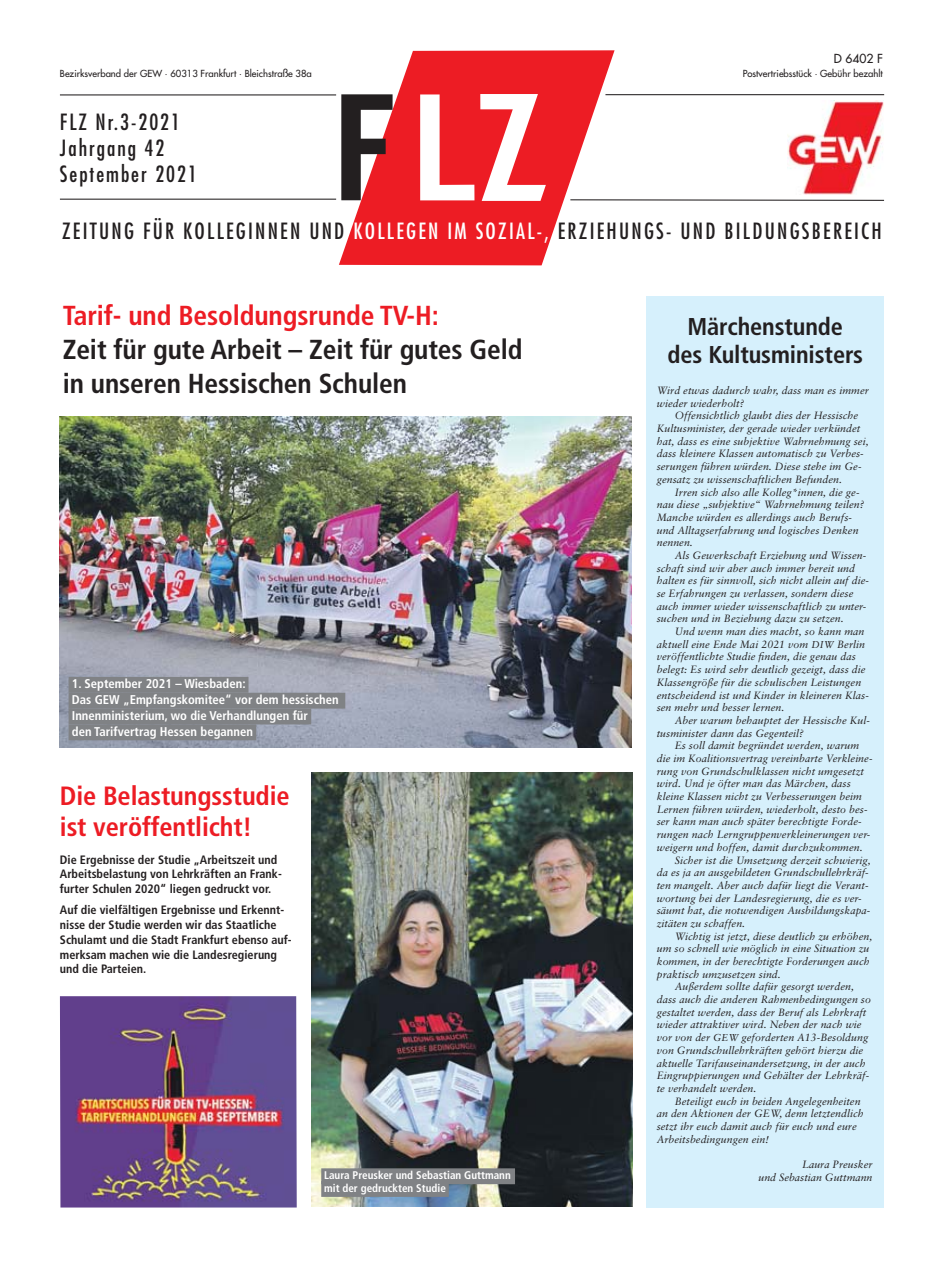
<style>
.page{position:relative;width:944px;height:1276px;background:#fff}
.page>*{position:absolute;margin:0;border:0;box-sizing:border-box;transform-origin:0 0}
.t1{font:700 condensed 27.45px/33.8px "Frutiger";letter-spacing:-.005em;color:#231f20}
.t2{font:700 condensed 27.45px "Frutiger";letter-spacing:-.005em;color:#ed1c24}
.t3{font:700 condensed 26.32px/30.6px "Frutiger";letter-spacing:-.005em;color:#ed1c24}
.t4{font:700 condensed 24.3px/27.4px "Frutiger";letter-spacing:-.005em;color:#231f20;text-align:center}
.t5{font:condensed 21.82px/26.1px "Futura";letter-spacing:.105em;color:#231f20}
.t6{font:700 condensed 12.6px/15.8px "Frutiger";color:#fff}
.t7{font:700 condensed 12.15px/14.8px "Frutiger";color:#231f20}
.t8{font:12.15px "Futura";color:#231f20}
.t9{font:700 condensed 11.03px/12.6px "Frutiger";color:#fff}
.t10{font:italic 10.58px/12.6px "Sabon";letter-spacing:.005em;color:#231f20}
.t11{font:9.45px "Futura";color:#231f20}
.s1{color:#fff}
.s2{font-size:10.12px}
</style>
<div class="page">
<svg style="left:339px;top:50px;width:276px;height:215px;fill:#ed1c24"></svg>
<svg style="left:480px;top:94px;width:66px;height:107px"></svg>
<svg style="left:420px;top:94px;width:54px;height:106px"></svg>
<svg style="left:341px;top:94px;width:52px;height:106px"></svg>
<hr style="left:60px;top:94px;width:276px;height:1px;background:#231f20">
<hr style="left:60px;top:199px;width:276px;height:1px;background:#231f20">
<hr style="left:570px;top:199px;width:314px;height:2px;background:#231f20">
<hr style="left:605px;top:94px;width:279px;height:1px;background:#231f20">
<img style="left:60px;top:417px;width:572px;height:331px">
<img style="left:788px;top:100px;width:95px;height:94px">
<img style="left:60px;top:996px;width:237px;height:211px">
<div style="left:647px;top:296px;width:237px;height:911px;background:#d6f0fc"></div>
<img style="left:312px;top:772px;width:320px;height:435px">
<div style="left:69px;top:677px;width:179px;height:16px;background:#808285"></div>
<div style="left:69px;top:693px;width:276px;height:15px;background:#808285"></div>
<div style="left:69px;top:708px;width:242px;height:16px;background:#808285"></div>
<div style="left:69px;top:724px;width:187px;height:16px;background:#808285"></div>
<div style="left:321px;top:1168px;width:194px;height:16px;background:#808285"></div>
<div style="left:321px;top:1181px;width:128px;height:16px;background:#808285"></div>
<p class="t8" style="left:834px;top:53px;width:50px">D 6402 F</p>
<p class="t11" style="left:60px;top:69px;width:253px">Bezirksverband der GEW · 60313 Frankfurt · Bleichstraße 38a</p>
<p class="t11" style="left:743px;top:69px;width:142px">Postvertriebsstück · Gebühr bezahlt</p>
<h3 class="t5" style="left:60px;top:110px;width:139px">FLZ Nr.3-2021<br>Jahrgang 42<br>September 2021</h3>
<h3 class="t5" style="left:62px;top:220px;width:821px">ZEITUNG FÜR KOLLEGINNEN UND <span class="s1">KOLLEGEN IM SOZIAL-,</span> ERZIEHUNGS- UND BILDUNGSBEREICH</h3>
<h1 class="t2" style="left:63px;top:305px;width:378px">Tarif- und Besoldungsrunde TV-H:</h1>
<h1 class="t1" style="left:63px;top:335px;width:461px">Zeit für gute Arbeit – Zeit für gutes Geld in unseren Hessischen Schulen</h1>
<p class="t6" style="left:72px;top:677px;width:268px">1. September 2021 – Wiesbaden:<br>Das GEW „Empfangskomitee“ vor dem hessischen Innenministerium, wo die Verhandlungen für<br>den Tarifvertrag Hessen begannen</p>
<h2 class="t3" style="left:60px;top:783px;width:231px">Die Belastungsstudie ist veröffentlicht!</h2>
<p class="t7" style="left:60px;top:853px;width:223px">Die Ergebnisse der Studie „Arbeitszeit und<br>Arbeitsbelastung von Lehrkräften an Frank&shy;furter Schulen 2020“ liegen gedruckt vor.</p>
<p class="t7" style="left:60px;top:903px;width:233px">Auf die vielfältigen Ergebnisse und Erkennt&shy;nisse der Studie werden wir das Staatliche Schulamt und die Stadt Frankfurt ebenso auf&shy;merksam machen wie die Landesregierung und die Parteien.</p>
<p class="t9" style="left:324px;top:1170px;width:188px">Laura Preusker und Sebastian Guttmann mit der gedruckten Studie</p>
<h3 class="t4" style="left:667px;top:315px;width:197px">Märchenstunde des Kultusministers</h3>
<p class="t10" style="left:657px;top:385px;width:214px">Wird etwas dadurch wahr, dass man es immer wieder wiederholt?</p>
<p class="t10" style="left:657px;top:410px;width:213px;text-indent:18px">Offensichtlich glaubt dies der Hessische Kultusminister, der gerade wieder verkündet hat, dass es eine subjektive Wahrnehmung sei, dass klei nere Klassen automatisch zu Verbes&shy;serungen führen würden. Diese stehe im Ge&shy;gensatz zu wissenschaftlichen Befunden.</p>
<p class="t10" style="left:657px;top:486px;width:209px;text-indent:18px">Irren sich also alle Kolleg*innen, die ge&shy;nau diese „subjektive“ Wahrnehmung teilen?<br>Manche würden es allerdings auch Berufs&shy;und Alltagserfahrung und logisches Denken nennen.</p>
<p class="t10" style="left:657px;top:550px;width:214px;text-indent:18px">Als Gewerkschaft Erziehung und Wissen&shy;schaft sind wir aber auch immer bereit und halten es für sinnvoll, sich nicht allein auf die&shy;se Erfahrungen zu verlassen, sondern diese auch immer wieder wissenschaftlich zu unter&shy;suchen und in Beziehung dazu zu setzen.</p>
<p class="t10" style="left:657px;top:626px;width:214px;text-indent:18px">Und wenn man dies macht, so kann man aktuell eine Ende Mai 2021 vom <span class="s2">DIW</span> Berlin veröffentlichte Studie finden, die genau das belegt: Es wird sehr deutlich gezeigt, dass die Klassengröße für die schulischen Leistungen entscheidend ist und Kinder in kleineren Klas&shy;sen mehr und besser lernen.</p>
<p class="t10" style="left:657px;top:715px;width:215px;text-indent:18px">Aber warum behauptet der Hessische Kul&shy;tusminister dann das Gegenteil?</p>
<p class="t10" style="left:675px;top:740px;width:186px">Es soll damit begründet werden, warum</p>
<p class="t10" style="left:657px;top:753px;width:217px">die im Koalitionsvertrag vereinbarte Verkleine-</p>
<p class="t10" style="left:657px;top:765px;width:209px">rung von Grundschulklassen nicht umgesetzt</p>
<p class="t10" style="left:657px;top:778px;width:196px">wird. Und je öfter man das Märchen, dass</p>
<p class="t10" style="left:657px;top:791px;width:207px">kleine Klassen nicht zu Verbesserungen beim</p>
<p class="t10" style="left:657px;top:803px;width:212px">Lernen führen würden, wiederholt, desto bes-</p>
<p class="t10" style="left:657px;top:816px;width:206px">ser kann man auch später berechtigte Forde-</p>
<p class="t10" style="left:657px;top:829px;width:215px">rungen nach Lerngruppenverkleinerungen ver-</p>
<p class="t10" style="left:657px;top:841px;width:207px">weigern und hoffen, damit durchzukommen.</p>
<p class="t10" style="left:675px;top:854px;width:198px">Sicher ist die Umsetzung derzeit schwierig,</p>
<p class="t10" style="left:657px;top:867px;width:214px">da es ja an ausgebildeten Grundschullehrkräf-</p>
<p class="t10" style="left:657px;top:880px;width:213px">ten mangelt. Aber auch dafür liegt die Verant-</p>
<p class="t10" style="left:657px;top:892px;width:206px">wortung bei der Landesregierung, die es ver-</p>
<p class="t10" style="left:657px;top:905px;width:215px">säumt hat, die notwendigen Ausbildungskapa-</p>
<p class="t10" style="left:657px;top:918px;width:90px">zitäten zu schaffen.</p>
<p class="t10" style="left:675px;top:930px;width:199px">Wichtig ist jetzt, diese deutlich zu erhöhen,</p>
<p class="t10" style="left:657px;top:943px;width:214px">um so schnell wie möglich in eine Situation zu</p>
<p class="t10" style="left:657px;top:956px;width:215px">kommen, in der berechtigte Forderungen auch</p>
<p class="t10" style="left:657px;top:968px;width:126px">praktisch umzusetzen sind.</p>
<p class="t10" style="left:675px;top:981px;width:181px">Außerdem sollte dafür gesorgt werden,</p>
<p class="t10" style="left:657px;top:994px;width:216px">dass auch die anderen Rahmenbedingungen so</p>
<p class="t10" style="left:657px;top:1006px;width:211px">gestaltet werden, dass der Beruf als Lehrkraft</p>
<p class="t10" style="left:657px;top:1019px;width:206px">wieder attraktiver wird. Neben der nach wie</p>
<p class="t10" style="left:657px;top:1032px;width:213px">vor von der <span class="s2">GEW</span> geforderten A13-Besoldung</p>
<p class="t10" style="left:657px;top:1044px;width:208px">von Grundschullehrkräften gehört hierzu die</p>
<p class="t10" style="left:657px;top:1057px;width:210px">aktuelle Tarifauseinandersetzung, in der auch</p>
<p class="t10" style="left:657px;top:1070px;width:214px">Eingruppierungen und Gehälter der Lehrkräf-</p>
<p class="t10" style="left:657px;top:1083px;width:101px">te verhandelt werden.</p>
<p class="t10" style="left:675px;top:1095px;width:187px">Beteiligt euch in beiden Angelegenheiten</p>
<p class="t10" style="left:657px;top:1108px;width:208px">an den Aktionen der GEW, denn letztendlich</p>
<p class="t10" style="left:657px;top:1121px;width:202px">setzt ihr euch damit auch für euch und eure</p>
<p class="t10" style="left:657px;top:1133px;width:114px">Arbeitsbedingungen ein!</p>
<p class="t10" style="left:759px;top:1159px;width:115px;text-align:right">Laura Preusker<br>und Sebastian Guttmann</p>
</div>
